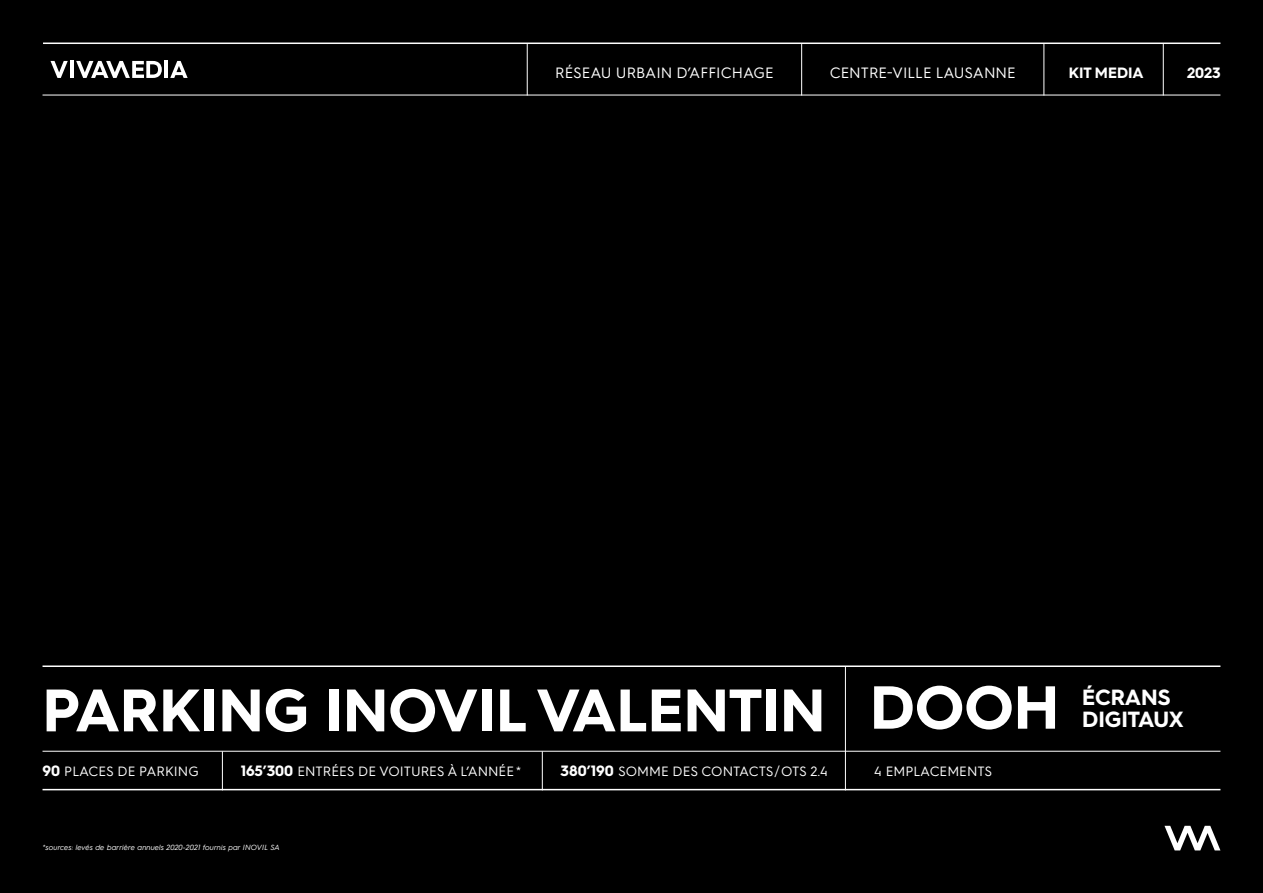
<style>
.page{position:relative;width:1263px;height:893px;background:#000}
.page>*{position:absolute;margin:0;border:0;box-sizing:border-box;transform-origin:0 0}
.t1{font:700 60.75px "Hurme Geometric Sans 3";color:#fff}
.t2{font:700 60px "Hurme Geometric Sans 3";color:#fff}
.t3{font:700 22.05px "Hurme Geometric Sans 3";color:#fff}
.t4{font:15px "Hurme Geometric Sans 3";color:#fff}
.t5{font:700 15px "Hurme Geometric Sans 3";color:#fff}
.t6{font:13.5px "Hurme Geometric Sans 3";color:#fff}
.t7{font:italic 7.5px "Hurme Geometric Sans 3";color:#fff}
.s1{font-weight:700;font-size:15px}
</style>
<div class="page">
<svg style="left:1164px;top:826px;width:56px;height:24px"></svg>
<hr style="left:43px;top:665px;width:1177px;height:2px;background:#fff">
<hr style="left:43px;top:95px;width:1177px;height:1px;background:#fff">
<hr style="left:43px;top:43px;width:1177px;height:1px;background:#fff">
<hr style="left:801px;top:44px;width:1px;height:51px;background:#fff">
<hr style="left:1044px;top:44px;width:1px;height:51px;background:#fff">
<hr style="left:1163px;top:44px;width:1px;height:51px;background:#fff">
<hr style="left:527px;top:44px;width:1px;height:51px;background:#fff">
<hr style="left:222px;top:751px;width:1px;height:39px;background:#fff">
<hr style="left:542px;top:751px;width:1px;height:39px;background:#fff">
<hr style="left:43px;top:789px;width:1177px;height:1px;background:#fff">
<hr style="left:43px;top:751px;width:1177px;height:1px;background:#fff">
<hr style="left:164px;top:61px;width:4px;height:17px;background:#fff">
<svg style="left:170px;top:61px;width:18px;height:17px"></svg>
<svg style="left:51px;top:61px;width:17px;height:17px"></svg>
<hr style="left:70px;top:61px;width:4px;height:17px;background:#fff">
<svg style="left:76px;top:61px;width:86px;height:17px"></svg>
<hr style="left:845px;top:667px;width:1px;height:123px;background:#fff">
<p class="t4" style="left:555px;top:62px;width:220px">RÉSEAU URBAIN D’AFFICHAGE</p>
<p class="t4" style="left:830px;top:62px;width:188px">CENTRE-VILLE LAUSANNE</p>
<p class="t5" style="left:1187px;top:62px;width:35px">2023</p>
<p class="t5" style="left:1069px;top:62px;width:76px">KIT MEDIA</p>
<p class="t2" style="left:43px;top:668px;width:784px">PARKING INOVIL VALENTIN</p>
<p class="t1" style="left:870px;top:665px;width:191px">DOOH</p>
<p class="t3" style="left:1082px;top:681px;width:90px">ÉCRANS</p>
<p class="t3" style="left:1082px;top:704px;width:103px">DIGITAUX</p>
<p class="t6" style="left:43px;top:761px;width:158px"><span class="s1">90</span> PLACES DE PARKING</p>
<p class="t6" style="left:241px;top:761px;width:282px"><span class="s1">165’300</span> ENTRÉES DE VOITURES À L’ANNÉE*</p>
<p class="t6" style="left:561px;top:761px;width:269px"><span class="s1">380’190</span> SOMME DES CONTACTS/OTS 2.4</p>
<p class="t6" style="left:874px;top:762px;width:120px">4 EMPLACEMENTS</p>
<p class="t7" style="left:43px;top:843px;width:239px">*sources: levés de barrière annuels 2020-2021 fournis par INOVIL SA</p>
</div>
